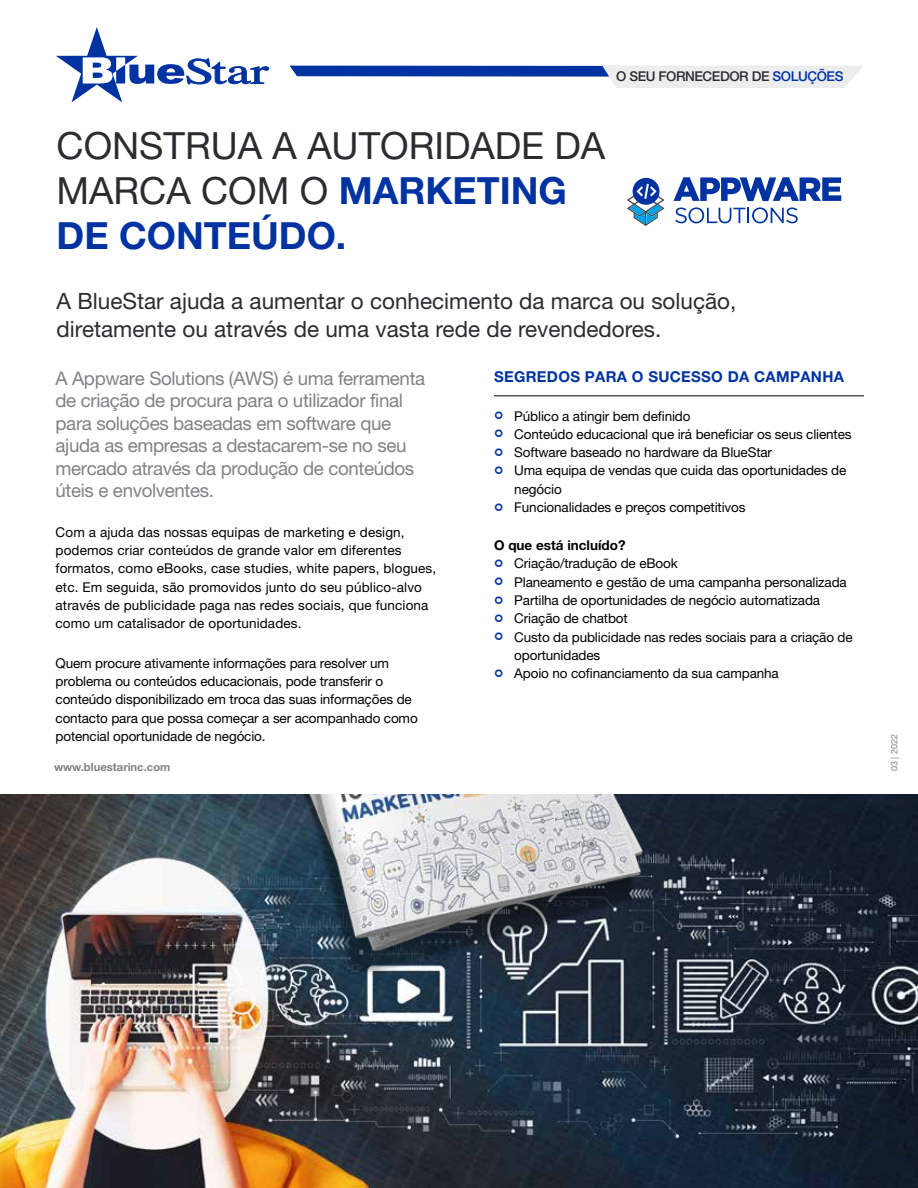
<style>
.page{position:relative;width:918px;height:1188px;background:#fff}
.page>*{position:absolute;margin:0;border:0;box-sizing:border-box;transform-origin:0 0}
.t1{font:37.5px/45px "Helvetica Neue LT Std";color:#2b2c30}
.t2{font:22.5px/28.5px "Helvetica Neue LT Std";color:#2b2c30}
.t3{font:18.75px/22.5px "Helvetica Neue LT Std";letter-spacing:-.02em;color:#808285}
.t4{font:700 15px "Helvetica Neue LT Std";letter-spacing:.02em;color:#0033a1}
.t5{font:13.5px/18.3px "Helvetica Neue LT Std";letter-spacing:-.01em;color:#000}
.t6{font:13.5px/18.3px "Helvetica Neue LT Std";letter-spacing:.01em;color:#000}
.t7{font:500 13.5px "Helvetica Neue LT Std";letter-spacing:-.03em;color:#2b2c30}
.t8{font:700 13.5px "Helvetica Neue LT Std";color:#000}
.t9{font:700 11.25px "Helvetica Neue LT Std";color:#808285}
.t10{font:9px "Helvetica Neue LT Std";color:#808285}
.s1{color:#0033a1}
.s2{font-weight:700;color:#0033a1}
</style>
<div class="page">
<svg style="left:56px;top:27px;width:213px;height:75px"></svg>
<svg style="left:290px;top:66px;width:573px;height:22px"></svg>
<hr style="left:494px;top:395px;width:370px;height:1px;background:#000">
<svg style="left:627px;top:177px;width:214px;height:49px"></svg>
<img style="left:0;top:794px;width:918px;height:394px">
<img style="left:284px;top:794px;width:374px;height:197px">
<p class="t7" style="left:616px;top:68px;width:229px">O SEU FORNECEDOR DE <span class="s1">SOLUÇÕES</span></p>
<h1 class="t1" style="left:57px;top:122px;width:550px">CONSTRUA A AUTORIDADE DA<br>MARCA COM O <span class="s2">MARKETING<br>DE CONTEÚDO.</span></h1>
<h2 class="t2" style="left:57px;top:286px;width:681px">A BlueStar ajuda a aumentar o conhecimento da marca ou solução, diretamente ou através de uma vasta rede de revendedores.</h2>
<h3 class="t3" style="left:56px;top:366px;width:371px">A Appware Solutions (AWS) é uma ferramenta de criação de procura para o utilizador final para soluções baseadas em software que ajuda as empresas a destacarem-se no seu mercado através da produção de conteúdos úteis e envolventes.</h3>
<p class="t6" style="left:56px;top:523px;width:382px">Com a ajuda das nossas equipas de marketing e design, podemos criar conteúdos de grande valor em diferentes formatos, como eBooks, case studies, white papers, blogues, etc. Em seguida, são promovidos junto do seu público-alvo através de publicidade paga nas redes sociais, que funciona como um catalisador de oportunidades.</p>
<p class="t5" style="left:56px;top:654px;width:364px">Quem procure ativamente informações para resolver um problema ou conteúdos educacionais, pode transferir o conteúdo disponibilizado em troca das suas informações de contacto para que possa começar a ser acompanhado como potencial oportunidade de negócio.</p>
<p class="t9" style="left:54px;top:760px;width:118px">www.bluestarinc.com</p>
<p class="t4" style="left:494px;top:367px;width:352px">SEGREDOS PARA O SUCESSO DA CAMPANHA</p>
<p class="t5" style="left:514px;top:406px;width:339px">Público a atingir bem definido<br>Conteúdo educacional que irá beneficiar os seus clientes Software baseado no hardware da BlueStar<br>Uma equipa de vendas que cuida das oportunidades de negócio<br>Funcionalidades e preços competitivos</p>
<p class="t8" style="left:494px;top:537px;width:133px">O que está incluído?</p>
<p class="t5" style="left:514px;top:554px;width:340px">Criação/tradução de eBook<br>Planeamento e gestão de uma campanha personalizada Partilha de oportunidades de negócio automatizada Criação de chatbot<br>Custo da publicidade nas redes sociais para a criação de oportunidades<br>Apoio no cofinanciamento da sua campanha</p>
<p class="t10" style="left:889px;top:771px;width:39px;rotate:-90deg">03 | 2022</p>
</div>
